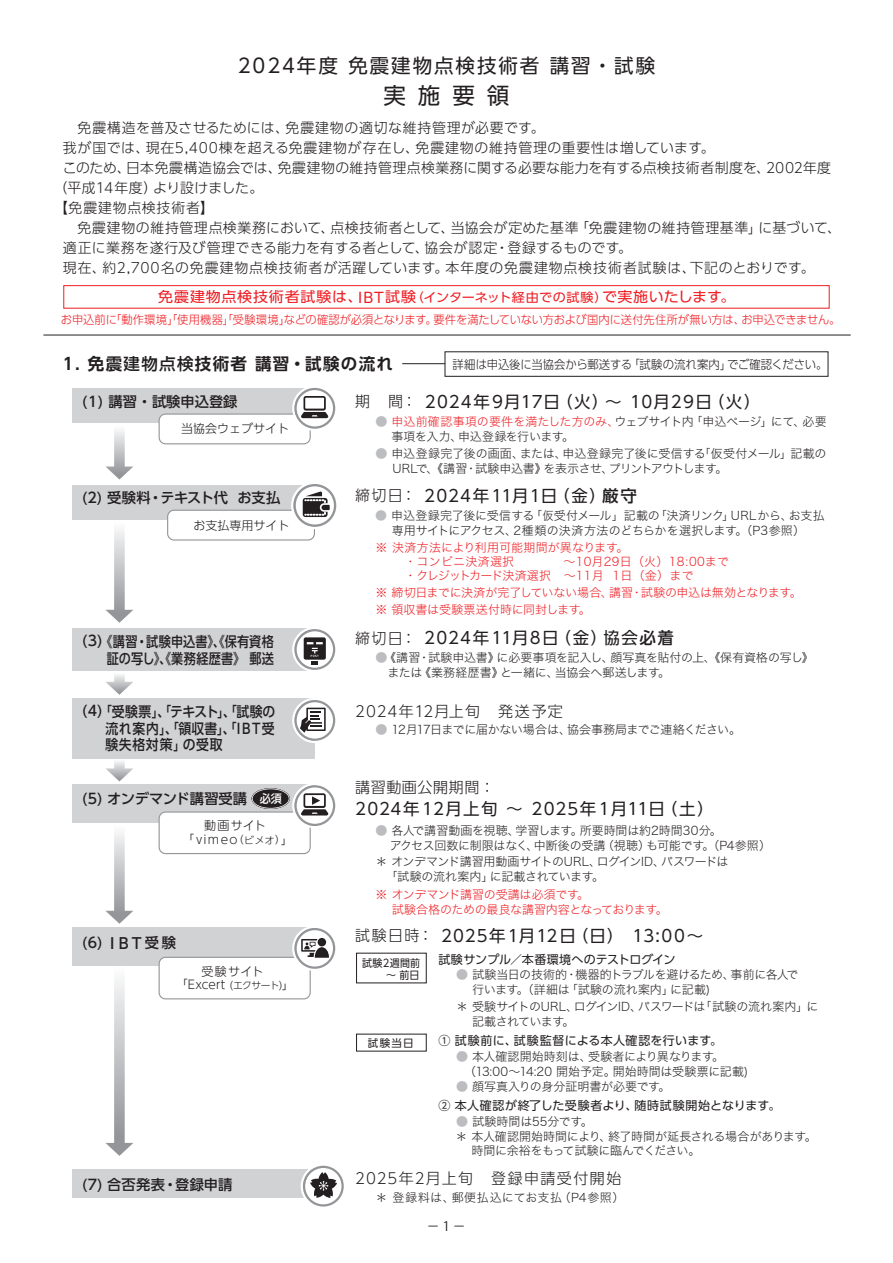
<style>
.page{position:relative;width:893px;height:1263px;background:#fff}
.page>*{position:absolute;margin:0;border:0;box-sizing:border-box;transform-origin:0 0}
.t1{font:22.5px "UD Shin Go Pro";color:#231f20}
.t2{font:19.5px "UD Shin Go Pro";letter-spacing:.1em;color:#231f20}
.t3{font:16.5px "UD Shin Go Pro";letter-spacing:.07em;color:#231f20}
.t4{font:700 16.5px "UD Shin Go Pro De";letter-spacing:.08em;color:#231f20}
.t5{font:300 15px "UD Shin Go Pro";letter-spacing:.09em;color:#231f20}
.t6{font:300 15px "UD Shin Go Pro";letter-spacing:.065em;color:#231f20}
.t7{font:300 15px "UD Shin Go Pro";letter-spacing:.04em;color:#231f20}
.t8{font:500 14.25px/16.5px "UD Shin Go Pro";letter-spacing:.015em;color:#231f20;text-align:justify}
.t9{font:14.25px "UD Shin Go Pro";letter-spacing:.055em;color:#ee1d23;scale:1.05 1}
.t10{font:500 14.25px "UD Shin Go Pro";letter-spacing:-.01em;color:#231f20}
.t11{font:500 14.25px "UD Shin Go Pro";letter-spacing:-.005em;color:#231f20}
.t12{font:300 13.8px "UD Shin Go Pro";letter-spacing:.04em;color:#231f20}
.t13{font:300 13.8px "UD Shin Go Pro";letter-spacing:.02em;color:#231f20}
.t14{font:300 13.8px "UD Shin Go Pro";letter-spacing:.01em;color:#231f20}
.t15{font:300 13.8px "UD Shin Go Pro";letter-spacing:.065em;color:#231f20}
.t16{font:13.05px "Koz Go Pr 6 N";color:#231f20}
.t17{font:12px/15px "Hira Kaku Std W2";letter-spacing:-.015em;color:#231f20}
.t18{font:12px/14.2px "Hira Kaku Std W2";letter-spacing:.02em;color:#ee1d23}
.t19{font:12px/15px "Hira Kaku Std W2";letter-spacing:-.01em;color:#ee1d23}
.t20{font:12px "Hira Kaku Std W2";letter-spacing:-.03em;color:#ee1d23}
.t21{font:300 12px/13.5px "UD Shin Go Pro";color:#231f20;text-align:center}
.t22{font:300 12px "UD Shin Go Pro";color:#231f20;scale:.95 1}
.t23{font:12px "Hira Kaku Std W2";letter-spacing:-.04em;color:#231f20}
.t24{font:12px "UD Shin Go Pro";letter-spacing:.045em;color:#231f20}
.t25{font:12px "UD Shin Go Pro";letter-spacing:.025em;color:#231f20}
.t26{font:12px "Hira Kaku Std W2";letter-spacing:.045em;color:#231f20}
.t27{font:12px "UD Shin Go Pro";letter-spacing:.005em;color:#231f20}
.t28{font:300 12px/13.5px "UD Shin Go Pro";letter-spacing:.105em;color:#231f20;text-align:center}
.t29{font:300 11.7px "UD Shin Go Pro";letter-spacing:-.005em;color:#ee1d23}
.t30{font:500 11.7px "UD Shin Go Pro";color:#fff;scale:.95 1}
.t31{font:10.5px/12px "UD Shin Go Pro";letter-spacing:.035em;color:#231f20;text-align:right;scale:.95 1}
.t32{font:10.5px "UD Shin Go Pro";letter-spacing:.035em;color:#231f20}
.s1{font-size:12.45px}
.s2{font-family:"UD Shin Go Pro";font-weight:500}
.s3{font-size:10.5px}
.s4{font-size:9.75px}
.s5{font-size:15px}
.s6{font-weight:300;font-size:15px}
.s7{font-family:"Koz Go Pr 6 N";color:#bcbdc0}
.s8{color:#ee1d23}
.s9{font-weight:500}
.s10{color:#bcbdc0}
</style>
<div class="page">
<svg style="left:105px;top:430px;width:28px;height:49px"></svg>
<svg style="left:105px;top:833px;width:28px;height:91px"></svg>
<svg style="left:105px;top:979px;width:28px;height:177px"></svg>
<svg style="left:106px;top:674px;width:27px;height:21px"></svg>
<svg style="left:106px;top:761px;width:27px;height:20px"></svg>
<svg style="left:105px;top:529px;width:28px;height:94px"></svg>
<div style="left:73px;top:698px;width:242px;height:61px;background:#d1d2d4"></div>
<div style="left:73px;top:628px;width:242px;height:43px;background:#d1d2d4"></div>
<hr style="left:43px;top:335px;width:808px;height:1px;background:#231f20">
<div style="left:73px;top:388px;width:242px;height:34px;background:#d1d2d4"></div>
<div style="left:159px;top:414px;width:151px;height:30px;background:#fff;border-radius:6px"></div>
<div style="left:159px;top:413px;width:152px;height:31px;border:1px solid #939598;border-radius:6px"></div>
<div style="left:73px;top:784px;width:242px;height:38px;background:#d1d2d4"></div>
<div style="left:159px;top:812px;width:151px;height:41px;background:#fff;border-radius:6px"></div>
<div style="left:159px;top:811px;width:152px;height:43px;border:1px solid #939598;border-radius:6px"></div>
<div style="left:73px;top:1169px;width:242px;height:29px;background:#d1d2d4"></div>
<div style="left:73px;top:927px;width:242px;height:38px;background:#d1d2d4"></div>
<div style="left:159px;top:957px;width:151px;height:42px;background:#fff;border-radius:6px"></div>
<div style="left:159px;top:957px;width:152px;height:42px;border:1px solid #939598;border-radius:6px"></div>
<hr style="left:402px;top:363px;width:43px;height:1px;background:#231f20">
<div style="left:73px;top:485px;width:242px;height:34px;background:#d1d2d4"></div>
<div style="left:168px;top:510px;width:146px;height:30px;background:#fff;border-radius:6px"></div>
<div style="left:167px;top:510px;width:148px;height:30px;border:1px solid #939598;border-radius:6px"></div>
<div style="left:63px;top:285px;width:767px;height:24px;border:1px solid #ee1d23"></div>
<svg style="left:292px;top:387px;width:44px;height:44px"></svg>
<svg style="left:292px;top:628px;width:44px;height:43px"></svg>
<svg style="left:292px;top:927px;width:44px;height:44px"></svg>
<svg style="left:251px;top:784px;width:85px;height:44px"></svg>
<svg style="left:292px;top:698px;width:44px;height:45px"></svg>
<svg style="left:301px;top:1165px;width:43px;height:42px"></svg>
<svg style="left:291px;top:484px;width:46px;height:45px"></svg>
<h2 class="t2" style="left:238px;top:49px;width:419px">2024年度免震建物点検技術者講習・試験</h2>
<h1 class="t1" style="left:383px;top:77px;width:127px">実施要領</h1>
<p class="t12" style="left:63px;top:117px;width:483px">　免震構造を普及させるためには、免震建物の適切な維持管理が必要です。</p>
<p class="t12" style="left:63px;top:137px;width:653px">我が国では、現在5,400棟を超える免震建物が存在し、免震建物の維持管理の重要性は増しています。</p>
<p class="t13" style="left:63px;top:157px;width:770px">このため、日本免震構造協会では、免震建物の維持管理点検業務に関する必要な能力を有する点検技術者制度を、2002年度</p>
<p class="t14" style="left:54px;top:177px;width:211px">（平成14年度）より設けました。</p>
<p class="t15" style="left:54px;top:197px;width:162px">【免震建物点検技術者】</p>
<p class="t12" style="left:78px;top:216px;width:765px">免震建物の維持管理点検業務において、点検技術者として、当協会が定めた基準「免震建物の維持管理基準」に基づいて、</p>
<p class="t12" style="left:63px;top:236px;width:571px">適正に業務を遂行及び管理できる能力を有する者として、協会が認定・登録するものです。</p>
<p class="t12" style="left:63px;top:256px;width:753px">現在、約2,700名の免震建物点検技術者が活躍しています。本年度の免震建物点検技術者試験は、下記のとおりです。</p>
<p class="t9" style="left:158px;top:285px;width:551px">免震建物点検技術者試験は、IBT試験<span class="s1">（インターネット経由での試験）</span>で実施いたします。</p>
<p class="t29" style="left:61px;top:311px;width:781px">お申込前に「動作環境」「使用機器」「受験環境」などの確認が必須となります。要件を満たしていない方および国内に送付先住所が無い方は、お申込できません。</p>
<p class="t22" style="left:453px;top:355px;width:396px">詳細は申込後に当協会から郵送する「試験の流れ案内」でご確認ください。</p>
<h3 class="t4" style="left:63px;top:350px;width:332px">1. 免震<span class="s2">建物点検</span>技術者講習・試験の流れ</h3>
<p class="t8" style="left:82px;top:393px;width:157px">(1) 講習・試験申込登録</p>
<p class="t21" style="left:181px;top:422px;width:109px">当協会ウェブサイト</p>
<p class="t10" style="left:82px;top:486px;width:200px">(2) 受験料・テキスト代 お支払</p>
<p class="t21" style="left:193px;top:518px;width:97px">お支払専用サイト</p>
<p class="t8" style="left:82px;top:633px;width:193px;text-align:right">(3)《講習・試験申込書》、《保有資格証の写し》、《業務経歴書》 郵送</p>
<p class="t8" style="left:106px;top:703px;width:171px;text-indent:-23px">(4)「受験票」、「テキスト」、「試験の流れ案内」、「領収書」、「IBT受験失格対策」の受取</p>
<p class="t11" style="left:82px;top:787px;width:166px">(5) オンデマンド講習受講</p>
<p class="t28" style="left:188px;top:818px;width:101px">動画サイト「vimeo <span class="s3">(</span><span class="s4">ビメオ</span><span class="s3">)</span>」</p>
<p class="t30" style="left:260px;top:788px;width:25px">必須</p>
<p class="t8" style="left:82px;top:934px;width:95px">(6) <span class="s5">IBT</span>受験</p>
<p class="t21" style="left:182px;top:964px;width:108px">受験サイト「Excert <span class="s3">(</span><span class="s4">エクサート</span><span class="s3">)</span>」</p>
<p class="t8" style="left:82px;top:1175px;width:152px">(7) 合否発表・登録申請</p>
<h3 class="t3" style="left:355px;top:388px;width:407px"><span class="s6">期　間：</span> 2024年9月17日（火）～ 10月29日（火）</h3>
<p class="t17" style="left:375px;top:414px;width:453px"><span class="s7">●</span> <span class="s8">申込前確認事項の要件を満たした方のみ、</span>ウェブサイト内「申込ページ」にて、必要　 事項を入力、申込登録を行います。</p>
<p class="t17" style="left:393px;top:445px;width:435px;text-indent:-17px"><span class="s7">●</span> 申込登録完了後の画面、または、申込登録完了後に受信する「仮受付メール」記載の<br>URLで、《講習・試験申込書》を表示させ、プリントアウトします。</p>
<h3 class="t3" style="left:355px;top:482px;width:283px"><span class="s6">締切日：</span> 2024年11月1日（金）<span class="s9">厳守</span></h3>
<p class="t17" style="left:375px;top:508px;width:451px"><span class="s10">●</span> 申込登録完了後に受信する「仮受付メール」記載の「決済リンク」URLから、お支払　 専用サイトにアクセス、2種類の決済方法のどちらかを選択します。（P3参照）</p>
<p class="t18" style="left:392px;top:540px;width:339px;text-indent:-16px">※ 決済方法により利用可能期間が異なります。<br>　・コンビニ決済選択　　　　～10月29日（火）18:00まで　・クレジットカード決済選択　～11月 1日（金）まで</p>
<p class="t20" style="left:376px;top:584px;width:428px">※ 締切日までに決済が完了していない場合、講習・試験の申込は無効となります。</p>
<p class="t19" style="left:376px;top:601px;width:217px">※ 領収書は受験票送付時に同封します。</p>
<h3 class="t3" style="left:355px;top:625px;width:320px"><span class="s6">締切日：</span> 2024年11月8日（金）協会<span class="s9">必着</span></h3>
<p class="t17" style="left:376px;top:650px;width:440px"><span class="s7">●</span>《講習・試験申込書》に必要事項を記入し、顔写真を貼付の上、《保有資格の写し》　または《業務経歴書》と一緒に、当協会へ郵送します。</p>
<p class="t6" style="left:355px;top:699px;width:209px">2024年12月上旬　発送予定</p>
<p class="t23" style="left:375px;top:721px;width:367px"><span class="s7">●</span> 12月17日までに届かない場合は、協会事務局までご連絡ください。</p>
<p class="t7" style="left:355px;top:775px;width:141px">講習動画公開期間：</p>
<h3 class="t3" style="left:355px;top:796px;width:360px">2024年12月上旬 ～ 2025年1月11日（土）</h3>
<p class="t17" style="left:390px;top:822px;width:383px;text-indent:-14px"><span class="s7">●</span> 各人で講習動画を視聴、学習します。所要時間は約2時間30分。<br>アクセス回数に制限はなく、中断後の受講（視聴）も可能です。（P4参照）</p>
<p class="t17" style="left:386px;top:854px;width:344px;text-indent:-10px">＊オンデマンド講習用動画サイトのURL、ログインID、パスワードは「試験の流れ案内」に記載されています。</p>
<p class="t19" style="left:376px;top:886px;width:294px">※ オンデマンド講習の受講は必須です。<br>　 試験合格のための最良な講習内容となっております。</p>
<h3 class="t3" style="left:355px;top:922px;width:350px"><span class="s6">試験日時：</span> 2025年1月12日（日） 13:00～</h3>
<p class="t31" style="left:362px;top:956px;width:62px">試験2週間前～ 前日</p>
<p class="t32" style="left:368px;top:1034px;width:47px">試験当日</p>
<p class="t27" style="left:438px;top:949px;width:239px">試験サンプル／本番環境へのテストログイン</p>
<p class="t17" style="left:456px;top:967px;width:344px"><span class="s7">●</span> 試験当日の技術的・機器的トラブルを避けるため、事前に各人で　 行います。（詳細は「試験の流れ案内」に記載)</p>
<p class="t17" style="left:456px;top:999px;width:364px">＊受験サイトのURL、ログインID、パスワードは「試験の流れ案内」に　 記載されています。</p>
<p class="t25" style="left:438px;top:1031px;width:285px">① 試験前に、試験監督による本人確認を行います。</p>
<p class="t17" style="left:464px;top:1049px;width:286px;text-indent:-8px"><span class="s7">●</span> 本人確認開始時刻は、受験者により異なります。（13:00～14:20 開始予定。開始時間は受験票に記載)</p>
<p class="t17" style="left:456px;top:1078px;width:216px"><span class="s7">●</span> 顔写真入りの身分証明書が必要です。</p>
<p class="t24" style="left:438px;top:1095px;width:344px">② 本人確認が終了した受験者より、随時試験開始となります。</p>
<p class="t17" style="left:456px;top:1113px;width:138px"><span class="s7">●</span> 試験時間は55分です。</p>
<p class="t17" style="left:455px;top:1129px;width:363px;line-height:13.5px">＊本人確認開始時間により、終了時間が延長される場合があります。　 時間に余裕をもって試験に臨んでください。</p>
<p class="t5" style="left:355px;top:1166px;width:268px">2025年2月上旬　登録申請受付開始</p>
<p class="t26" style="left:376px;top:1188px;width:250px">＊登録料は、郵便払込にてお支払（P4参照）</p>
<p class="t16" style="left:427px;top:1219px;width:40px">－ 1 －</p>
</div>
